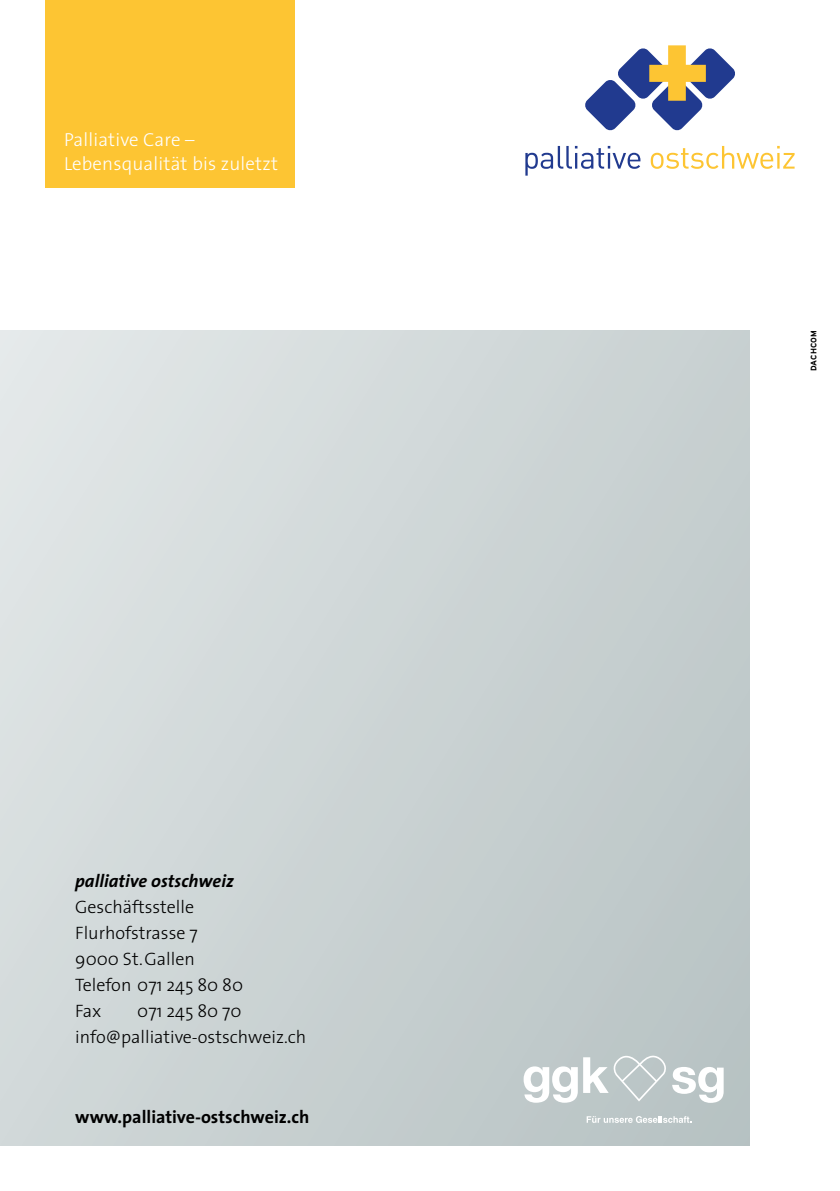
<style>
.page{position:relative;width:840px;height:1191px;background:#fff}
.page>*{position:absolute;margin:0;border:0;box-sizing:border-box;transform-origin:0 0}
.t1{font:300 18.8px/24px "The Sans";letter-spacing:.01em;color:#fff}
.t2{font:300 18px/26px "The Sans";color:#000}
.t3{font:700 18px "The Sans";color:#000}
.t4{font:italic 700 18px "The Sans";color:#000}
.t5{font:700 8px "Interstate";letter-spacing:.01em;color:#000}
</style>
<div class="page">
<div style="left:0;top:330px;width:748px;height:815px;background:linear-gradient(to right,#dbe1e2,#bfc9c9)"></div>
<div style="left:45px;top:0;width:250px;height:187px;background:#fdc533"></div>
<svg style="left:585px;top:45px;width:150px;height:86px"></svg>
<svg style="left:525px;top:146px;width:115px;height:30px"></svg>
<svg style="left:650px;top:146px;width:144px;height:23px"></svg>
<svg style="left:523px;top:1055px;width:200px;height:47px"></svg>
<svg style="left:586px;top:1116px;width:105px;height:7px"></svg>
<p class="t1" style="left:64px;top:127px;width:215px">Palliative Care –<br>Lebensqualität bis zuletzt</p>
<p class="t4" style="left:75px;top:865px;width:160px">palliative ostschweiz</p>
<p class="t2" style="left:75px;top:893px;width:169px">Geschäftsstelle<br>Flurhofstrasse 7<br>9000 St.Gallen<br>Telefon 071 245 80 80<br>Fax</p>
<p class="t2" style="left:75px;top:997px;width:232px;text-align:center">071 245 80 70 info@palliative-ostschweiz.ch</p>
<p class="t3" style="left:75px;top:1101px;width:236px">www.palliative-ostschweiz.ch</p>
<p class="t5" style="left:808px;top:371px;width:43px;rotate:-90deg">DACHCOM</p>
</div>
